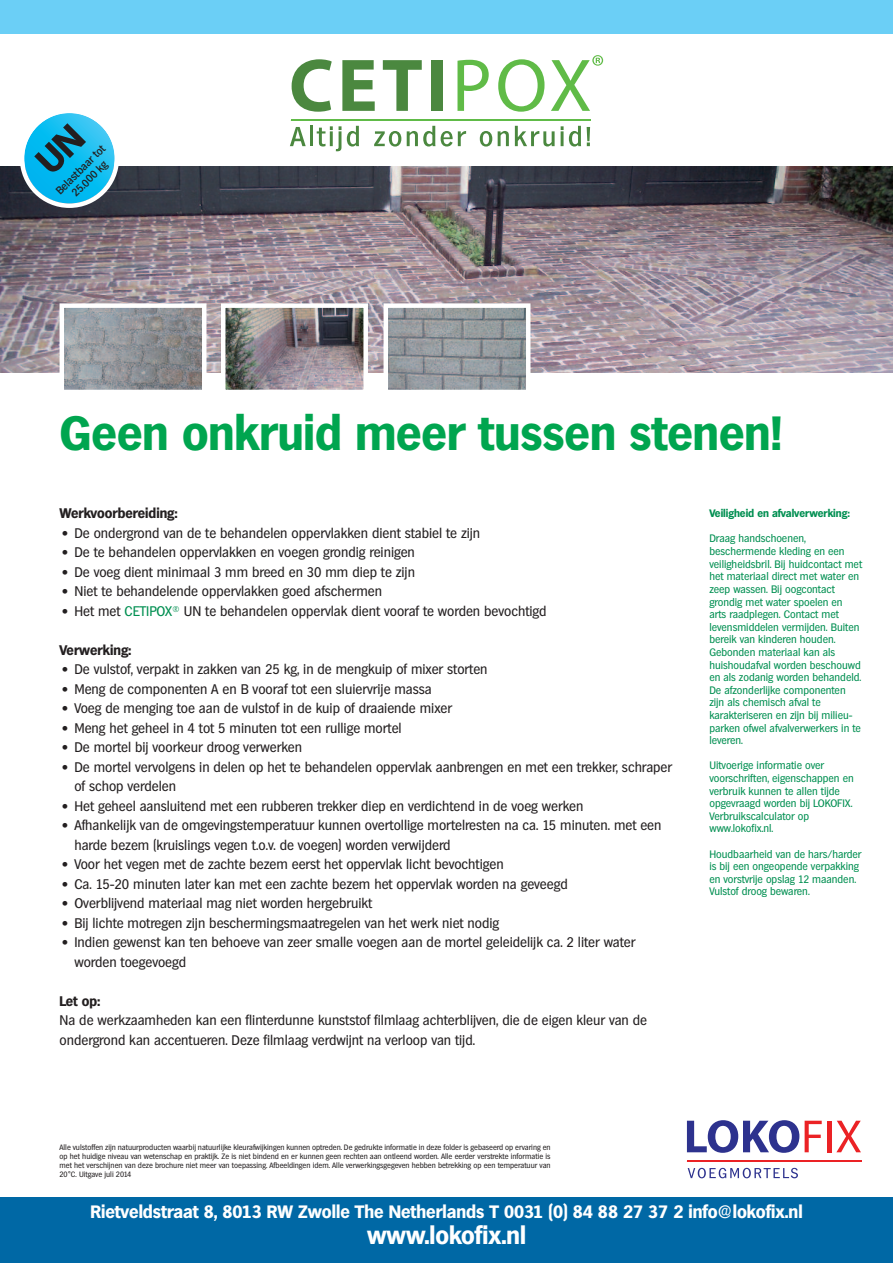
<style>
.page{position:relative;width:893px;height:1263px;background:#fff}
.page>*{position:absolute;margin:0;border:0;box-sizing:border-box;transform-origin:0 0}
.t1{font:700 46.5px "Hamburg";color:#00a54f}
.t2{font:700 24px "Hamburg";color:#fff}
.t3{font:700 17.4px "Hamburg";color:#fff}
.t4{font:13.5px/19.5px "Hamburg";color:#231f20}
.t5{font:700 13.5px "Hamburg";color:#231f20}
.t6{font:500 10.65px/12.8px "Hamburg";color:#231f20;text-align:center}
.t7{font:10.5px/12.6px "Hamburg";color:#008f51}
.t8{font:700 10.5px "Hamburg";color:#008f51}
.t9{font:7.5px/9.1px "Hamburg";color:#231f20;text-align:justify}
.s1{font-family:"Cooper Black Std";font-style:italic}
.s2{color:#008f51}
.s3{font-family:"Lucida Grande"}
</style>
<div class="page">
<svg style="left:290px;top:127px;width:16px;height:19px"></svg>
<hr style="left:310px;top:126px;width:3px;height:20px;background:#4b883f">
<svg style="left:317px;top:126px;width:42px;height:25px"></svg>
<svg style="left:374px;top:131px;width:27px;height:16px"></svg>
<svg style="left:407px;top:126px;width:28px;height:21px"></svg>
<svg style="left:441px;top:131px;width:25px;height:16px"></svg>
<svg style="left:480px;top:131px;width:12px;height:16px"></svg>
<svg style="left:498px;top:131px;width:11px;height:15px"></svg>
<svg style="left:515px;top:126px;width:40px;height:20px"></svg>
<svg style="left:561px;top:126px;width:20px;height:21px"></svg>
<svg style="left:587px;top:127px;width:3px;height:19px"></svg>
<hr style="left:291px;top:120px;width:299px;height:1px;background:#60bb47">
<svg style="left:292px;top:59px;width:40px;height:53px"></svg>
<svg style="left:342px;top:60px;width:33px;height:51px"></svg>
<svg style="left:383px;top:60px;width:39px;height:51px"></svg>
<div style="left:432px;top:60px;width:11px;height:51px;background:#4b883f"></div>
<svg style="left:457px;top:60px;width:32px;height:51px"></svg>
<svg style="left:498px;top:59px;width:46px;height:53px"></svg>
<svg style="left:551px;top:55px;width:52px;height:56px"></svg>
<div style="left:0;top:0;width:893px;height:34px;background:#6bcff6"></div>
<img style="left:0;top:167px;width:893px;height:206px">
<div style="left:0;top:1197px;width:893px;height:66px;background:#0068a5"></div>
<img style="left:65px;top:308px;width:136px;height:81px">
<div style="left:60px;top:303px;width:146px;height:91px;border:4px solid #fff"></div>
<img style="left:226px;top:308px;width:137px;height:81px">
<div style="left:221px;top:303px;width:147px;height:91px;border:4px solid #fff"></div>
<img style="left:389px;top:308px;width:136px;height:81px">
<div style="left:384px;top:303px;width:146px;height:91px;border:4px solid #fff"></div>
<hr style="left:687px;top:1161px;width:174px;height:1px;background:#eb2225">
<svg style="left:688px;top:1168px;width:110px;height:10px"></svg>
<svg style="left:687px;top:1120px;width:112px;height:33px"></svg>
<svg style="left:805px;top:1121px;width:17px;height:31px"></svg>
<div style="left:827px;top:1121px;width:5px;height:31px;background:#eb2225"></div>
<svg style="left:836px;top:1121px;width:25px;height:31px"></svg>
<svg style="left:20px;top:113px;width:99px;height:95px"></svg>
<p class="t6" style="left:53px;top:188px;width:66px;rotate:-45deg">Belastbaar tot<br>25.000 kg</p>
<h1 class="t1" style="left:60px;top:406px;width:724px">Geen onkruid meer tussen stenen!</h1>
<p class="t5" style="left:60px;top:506px;width:120px">Werkvoorbereiding:</p>
<p class="t4" style="left:60px;top:523px;width:422px"><span class="s1">•</span> De ondergrond van de te behandelen oppervlakken dient stabiel te zijn</p>
<p class="t4" style="left:60px;top:543px;width:357px"><span class="s1">•</span> De te behandelen oppervlakken en voegen grondig reinigen</p>
<p class="t4" style="left:60px;top:562px;width:357px"><span class="s1">•</span> De voeg dient minimaal 3 mm breed en 30 mm diep te zijn</p>
<p class="t4" style="left:60px;top:582px;width:324px"><span class="s1">•</span> Niet te behandelende oppervlakken goed afschermen</p>
<p class="t4" style="left:60px;top:601px;width:489px"><span class="s1">•</span> Het met <span class="s2">CETIPOX</span><sup>®</sup> UN te behandelen oppervlak dient vooraf te worden bevochtigd</p>
<p class="t5" style="left:60px;top:642px;width:73px">Verwerking:</p>
<p class="t4" style="left:60px;top:660px;width:430px"><span class="s1">•</span> De vulstof, verpakt in zakken van 25 kg, in de mengkuip of mixer storten</p>
<p class="t4" style="left:60px;top:679px;width:374px"><span class="s1">•</span> Meng de componenten A en B vooraf tot een sluiervrije massa</p>
<p class="t4" style="left:60px;top:699px;width:394px"><span class="s1">•</span> Voeg de menging toe aan de vulstof in de kuip of draaiende mixer</p>
<p class="t4" style="left:60px;top:718px;width:344px"><span class="s1">•</span> Meng het geheel in 4 tot 5 minuten tot een rullige mortel</p>
<p class="t4" style="left:60px;top:738px;width:244px"><span class="s1">•</span> De mortel bij voorkeur droog verwerken</p>
<p class="t4" style="left:74px;top:757px;width:599px;text-indent:-15px"><span class="s1">•</span> De mortel vervolgens in delen op het te behandelen oppervlak aanbrengen en met een trekker, schraper of schop verdelen</p>
<p class="t4" style="left:60px;top:796px;width:525px"><span class="s1">•</span> Het geheel aansluitend met een rubberen trekker diep en verdichtend in de voeg werken</p>
<p class="t4" style="left:74px;top:816px;width:589px;text-indent:-15px"><span class="s1">•</span> Afhankelijk van de omgevingstemperatuur kunnen overtollige mortelresten na ca. 15 minuten. met een harde bezem (kruislings vegen t.o.v. de voegen) worden verwijderd</p>
<p class="t4" style="left:60px;top:855px;width:446px"><span class="s1">•</span> Voor het vegen met de zachte bezem eerst het oppervlak licht bevochtigen</p>
<p class="t4" style="left:60px;top:874px;width:510px"><span class="s1">•</span> Ca. 15-20 minuten later kan met een zachte bezem het oppervlak worden na geveegd</p>
<p class="t4" style="left:60px;top:894px;width:314px"><span class="s1">•</span> Overblijvend materiaal mag niet worden hergebruikt</p>
<p class="t4" style="left:60px;top:913px;width:441px"><span class="s1">•</span> Bij lichte motregen zijn beschermingsmaatregelen van het werk niet nodig</p>
<p class="t4" style="left:74px;top:933px;width:563px;text-indent:-15px"><span class="s1">•</span> Indien gewenst kan ten behoeve van zeer smalle voegen aan de mortel geleidelijk ca. 2 liter water worden toegevoegd</p>
<p class="t5" style="left:60px;top:993px;width:42px">Let op:</p>
<p class="t4" style="left:60px;top:1011px;width:589px">Na de werkzaamheden kan een flinterdunne kunststof filmlaag achterblijven, die de eigen kleur van de ondergrond kan accentueren. Deze filmlaag verdwijnt na verloop van tijd.</p>
<p class="t8" style="left:709px;top:507px;width:142px">Veiligheid en afvalverwerking:</p>
<p class="t7" style="left:709px;top:533px;width:154px">Draag handschoenen, beschermende kleding en een veiligheidsbril. Bij huidcontact met het materiaal direct met water en zeep wassen. Bij oogcontact grondig met water spoelen en<br>arts raadplegen. Contact met levensmiddelen vermijden. Buiten bereik van kinderen houden.<br>Gebonden materiaal kan als huishoudafval worden beschouwd en als zodanig worden behandeld.<br>De afzonderlijke componenten zijn als chemisch afval te karakteriseren en zijn bij milieu&shy;parken ofwel afvalverwerkers in te leveren.</p>
<p class="t7" style="left:709px;top:759px;width:146px">Uitvoerige informatie over voorschriften, eigenschappen en verbruik kunnen te allen tijde opgevraagd worden bij LOKOFIX.<br>Verbruikscalculator op www.lokofix.nl.</p>
<p class="t7" style="left:709px;top:848px;width:154px">Houdbaarheid van de hars/harder is bij een ongeopende verpakking en vorstvrije opslag 12 maanden.<br>Vulstof droog bewaren.</p>
<p class="t9" style="left:60px;top:1142px;width:493px">Alle vulstoffen zijn natuurproducten waarbij natuurlijke kleurafwijkingen kunnen optreden. De gedrukte informatie in deze folder is gebaseerd op ervaring en op het huidige niveau van wetenschap en praktijk. Ze is niet bindend en er kunnen geen rechten aan ontleend worden. Alle eerder verstrekte informatie is met het verschijnen van deze brochure niet meer van toepassing. Afbeeldingen idem. Alle verwerkingsgegeven hebben betrekking op een temperatuur van 20<span class="s3">°</span>C. Uitgave juli 2014</p>
<p class="t3" style="left:90px;top:1202px;width:714px">Rietveldstraat 8, 8013 RW Zwolle The Netherlands T 0031 (0) 84 88 27 37 2 info@lokofix.nl</p>
<h2 class="t2" style="left:367px;top:1221px;width:160px">www.lokofix.nl</h2>
</div>
